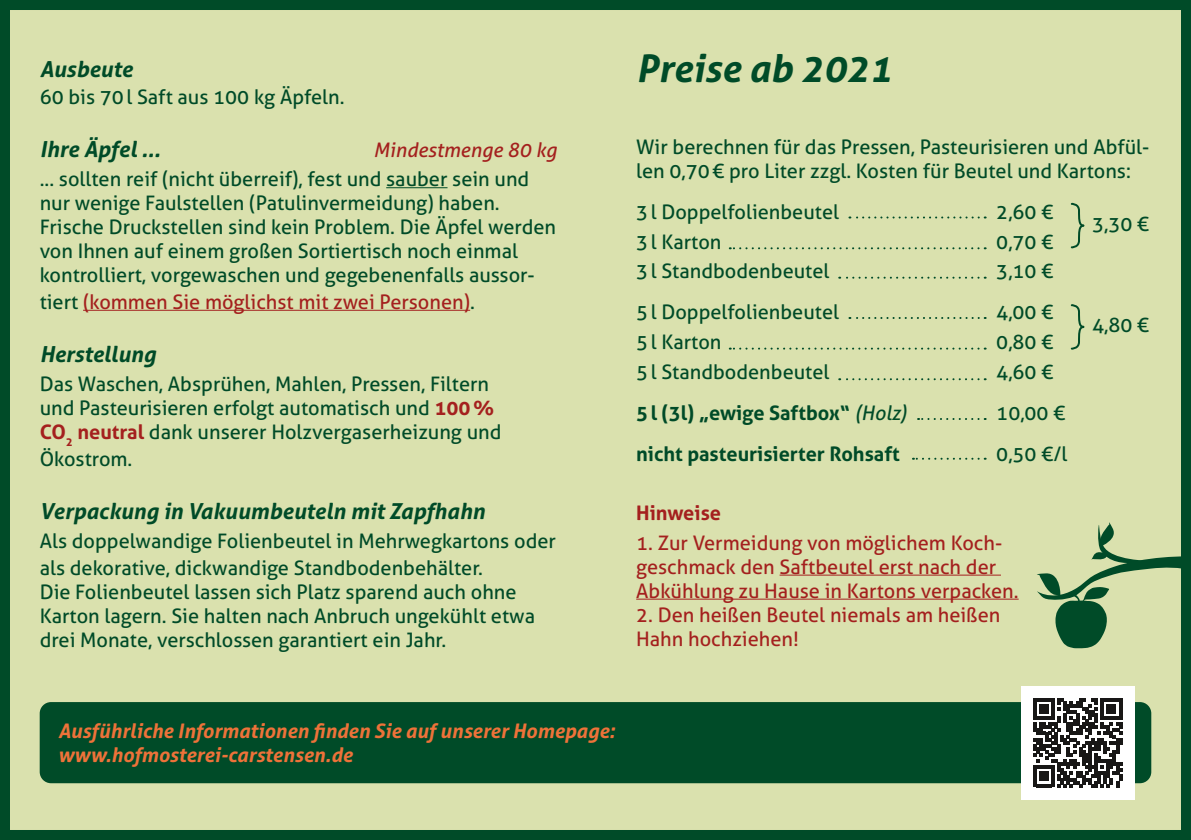
<style>
.page{position:relative;width:1191px;height:840px;background:#fff}
.page>*{position:absolute;margin:0;border:0;box-sizing:border-box;transform-origin:0 0}
.t1{font:italic 700 38px "Aller";color:#004b28}
.t2{font:italic 700 22px "Aller";color:#004b28}
.t3{font:20px/24px "Aller";color:#004b28}
.t4{font:20px/24px "Aller";color:#a4201e}
.t5{font:italic 700 20px/24px "Aller";color:#ee7239}
.t6{font:700 20px "Aller";color:#004b28}
.t7{font:italic 20px "Aller";color:#a4201e}
.t8{font:700 20px "Aller";color:#a4201e}
.s1{color:#004b28}
.s2{font-weight:700;color:#a4201e}
.s3{font-weight:400;font-style:italic}
</style>
<div class="page">
<div style="left:0;top:0;width:1191px;height:839px;background:#dae1ae"></div>
<div style="left:0;top:0;width:1191px;height:839px;border:10px solid #004b28"></div>
<hr style="left:0;top:0;width:1191px;height:1px;background:#004b28">
<hr style="left:386px;top:187px;width:61px;height:1px;background:#004b28">
<hr style="left:83px;top:309px;width:387px;height:1px;background:#a4201e">
<hr style="left:1189px;top:0;width:2px;height:839px;background:#004b28">
<hr style="left:0;top:0;width:1px;height:839px;background:#004b28">
<svg style="left:849px;top:216px;width:129px;height:2px"></svg>
<svg style="left:730px;top:247px;width:248px;height:2px"></svg>
<svg style="left:839px;top:276px;width:139px;height:2px"></svg>
<svg style="left:849px;top:317px;width:129px;height:2px"></svg>
<svg style="left:730px;top:347px;width:248px;height:2px"></svg>
<svg style="left:839px;top:378px;width:139px;height:2px"></svg>
<svg style="left:918px;top:418px;width:60px;height:2px"></svg>
<svg style="left:913px;top:457px;width:65px;height:2px"></svg>
<div style="left:40px;top:701px;width:1111px;height:81px;background:#004b28;border-radius:11px"></div>
<div style="left:1020px;top:685px;width:114px;height:114px;background:#fff"></div>
<svg style="left:1030px;top:517px;width:159px;height:269px"></svg>
<hr style="left:779px;top:574px;width:222px;height:1px;background:#a4201e">
<hr style="left:636px;top:598px;width:382px;height:1px;background:#a4201e">
<svg style="left:1070px;top:304px;width:15px;height:46px"></svg>
<svg style="left:1070px;top:202px;width:15px;height:47px"></svg>
<h1 class="t1" style="left:636px;top:45px;width:257px">Preise ab 2021</h1>
<p class="t2" style="left:40px;top:56px;width:94px">Ausbeute</p>
<p class="t3" style="left:40px;top:84px;width:306px">60 bis 70l Saft aus 100 kg Äpfeln.</p>
<p class="t2" style="left:40px;top:135px;width:122px">Ihre Äpfel ...</p>
<p class="t3" style="left:40px;top:167px;width:518px">... sollten reif (nicht überreif), fest und sauber sein und nur wenige Faulstellen (Patulinvermeidung) haben.<br>Frische Druckstellen sind kein Problem. Die Äpfel werden von Ihnen auf einem großen Sortiertisch noch einmal kontrolliert, vorgewaschen und gegebenenfalls aussor-</p>
<p class="t4" style="left:40px;top:289px;width:437px"><span class="s1">tiert</span> (kommen Sie möglichst mit zwei Personen)<span class="s1">.</span></p>
<p class="t2" style="left:40px;top:340px;width:118px">Herstellung</p>
<p class="t3" style="left:40px;top:372px;width:463px">Das Waschen, Absprühen, Mahlen, Pressen, Filtern und Pasteurisieren erfolgt automatisch und <span class="s2">100%<br>CO</span><sub>2</sub> <span class="s2">neutral</span> dank unserer Holzvergaserheizung und</p>
<p class="t3" style="left:40px;top:446px;width:94px">Ökostrom.</p>
<p class="t2" style="left:40px;top:497px;width:447px">Verpackung in Vakuumbeuteln mit Zapfhahn</p>
<p class="t3" style="left:40px;top:527px;width:518px;line-height:26.4px">Als doppelwandige Folienbeutel in Mehrwegkartons oder als dekorative, dickwandige Standbodenbehälter.</p>
<p class="t3" style="left:40px;top:579px;width:497px">Die Folienbeutel lassen sich Platz sparend auch ohne<br>Karton lagern. Sie halten nach Anbruch ungekühlt etwa drei Monate, verschlossen garantiert ein Jahr.</p>
<p class="t7" style="left:373px;top:137px;width:185px">Mindestmenge 80 kg</p>
<p class="t3" style="left:636px;top:134px;width:515px">Wir berechnen für das Pressen, Pasteurisieren und Abfül&shy;len 0,70€ pro Liter zzgl. Kosten für Beutel und Kartons:</p>
<p class="t3" style="left:636px;top:199px;width:204px">3l Doppelfolienbeutel</p>
<p class="t3" style="left:996px;top:199px;width:58px">2,60 €</p>
<p class="t3" style="left:636px;top:229px;width:87px">3l Karton</p>
<p class="t3" style="left:996px;top:229px;width:58px">0,70 €</p>
<p class="t3" style="left:636px;top:259px;width:195px">3l Standbodenbeutel</p>
<p class="t3" style="left:996px;top:259px;width:58px">3,10 €</p>
<p class="t3" style="left:636px;top:300px;width:204px">5l Doppelfolienbeutel</p>
<p class="t3" style="left:996px;top:300px;width:58px">4,00 €</p>
<p class="t3" style="left:636px;top:329px;width:87px">5l Karton</p>
<p class="t3" style="left:996px;top:329px;width:58px">0,80 €</p>
<p class="t3" style="left:636px;top:359px;width:195px">5l Standbodenbeutel</p>
<p class="t3" style="left:996px;top:359px;width:58px">4,60 €</p>
<p class="t6" style="left:636px;top:400px;width:273px">5l (3l) „ewige Saftbox“ <span class="s3">(Holz)</span></p>
<p class="t3" style="left:996px;top:400px;width:70px">10,00 €</p>
<p class="t6" style="left:636px;top:441px;width:265px">nicht pasteurisierter Rohsaft</p>
<p class="t3" style="left:996px;top:441px;width:73px">0,50 €/l</p>
<p class="t3" style="left:1092px;top:212px;width:58px">3,30 €</p>
<p class="t3" style="left:1092px;top:312px;width:58px">4,80 €</p>
<p class="t8" style="left:636px;top:500px;width:86px">Hinweise</p>
<p class="t4" style="left:636px;top:530px;width:384px">1. Zur Vermeidung von möglichem Koch&shy;geschmack den Saftbeutel erst nach der<br>Abkühlung zu Hause in Kartons verpacken.</p>
<p class="t4" style="left:636px;top:602px;width:366px">2. Den heißen Beutel niemals am heißen<br>Hahn hochziehen!</p>
<p class="t5" style="left:58px;top:718px;width:558px">Ausführliche Informationen finden Sie auf unserer Homepage: www.hofmosterei-carstensen.de</p>
</div>
